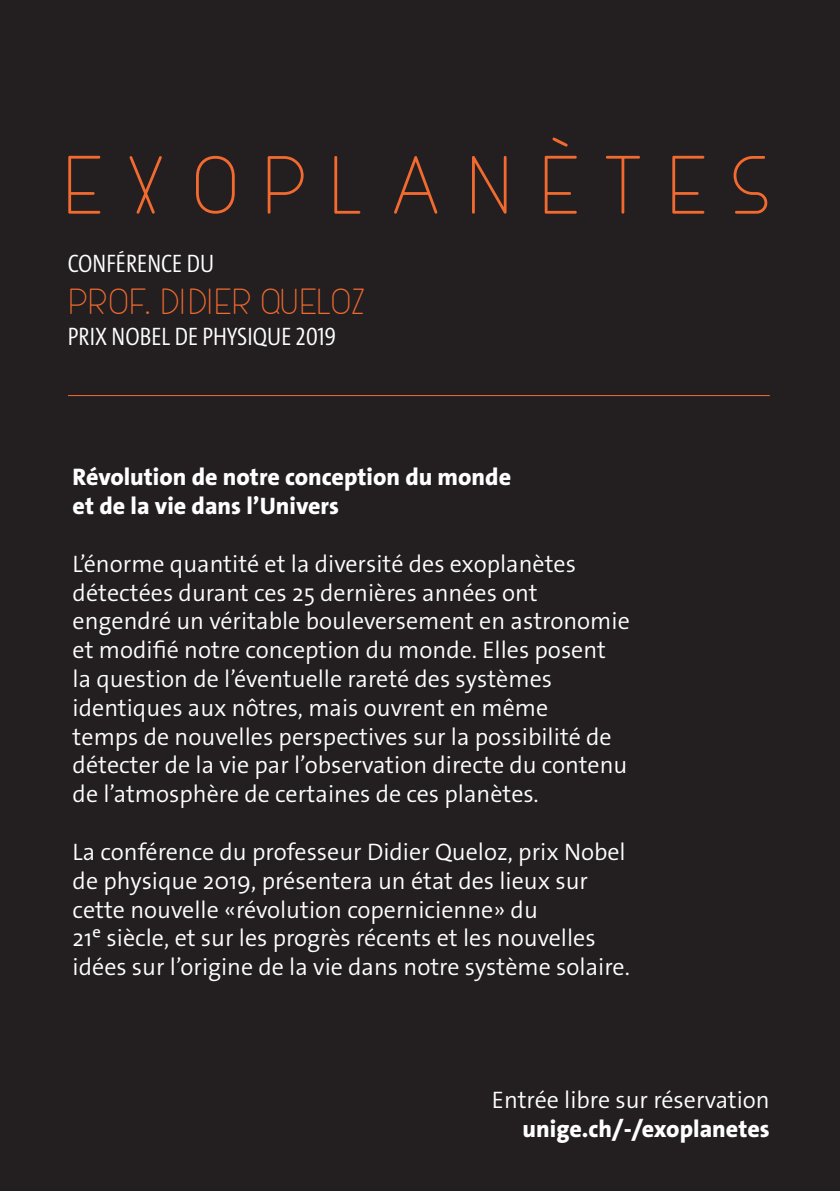
<style>
.page{position:relative;width:840px;height:1191px;background:#fff}
.page>*{position:absolute;margin:0;border:0;box-sizing:border-box;transform-origin:0 0}
.t1{font:94.6px "MAXWELLLIGHT";letter-spacing:.26em;color:#f26a30}
.t2{font:41.6px "MAXWELLLIGHT";color:#f26a30}
.t3{font:300 25.4px "The Sans Cd LF4";color:#fff}
.t4{font:300 24px/28.8px "The Sans Os F";color:#fff}
.t5{font:800 24px/28.8px "The Sans Os F";color:#fff}
.s1{font-weight:800}
</style>
<div class="page">
<div style="left:0;top:0;width:839px;height:1191px;background:#231f20"></div>
<hr style="left:68px;top:395px;width:701px;height:1px;background:#f26a30">
<p class="t1" style="left:61px;top:137px;width:710px">EXOPLANÈTES</p>
<p class="t3" style="left:68px;top:247px;width:147px">CONFÉRENCE DU</p>
<p class="t2" style="left:68px;top:280px;width:298px">PROF. DIDIER QUELOZ</p>
<p class="t3" style="left:68px;top:320px;width:270px">PRIX NOBEL DE PHYSIQUE 2019</p>
<p class="t5" style="left:73px;top:463px;width:439px">Révolution de notre conception du monde et de la vie dans l’Univers</p>
<p class="t4" style="left:73px;top:549px;width:558px">L’énorme quantité et la diversité des exoplanètes détectées durant ces 25 dernières années ont engendré un véritable bouleversement en astronomie et modifié notre conception du monde. Elles posent la question de l’éventuelle rareté des systèmes identiques aux nôtres, mais ouvrent en même<br>temps de nouvelles perspectives sur la possibilité de détecter de la vie par l’observation directe du contenu de l’atmosphère de certaines de ces planètes.</p>
<p class="t4" style="left:73px;top:837px;width:558px">La conférence du professeur Didier Queloz, prix Nobel de physique 2019, présentera un état des lieux sur cette nouvelle «révolution copernicienne» du<br>21e siècle, et sur les progrès récents et les nouvelles idées sur l’origine de la vie dans notre système solaire.</p>
<p class="t4" style="left:491px;top:1086px;width:279px;text-align:right">Entrée libre sur réservation <span class="s1">unige.ch/-/exoplanetes</span></p>
</div>
